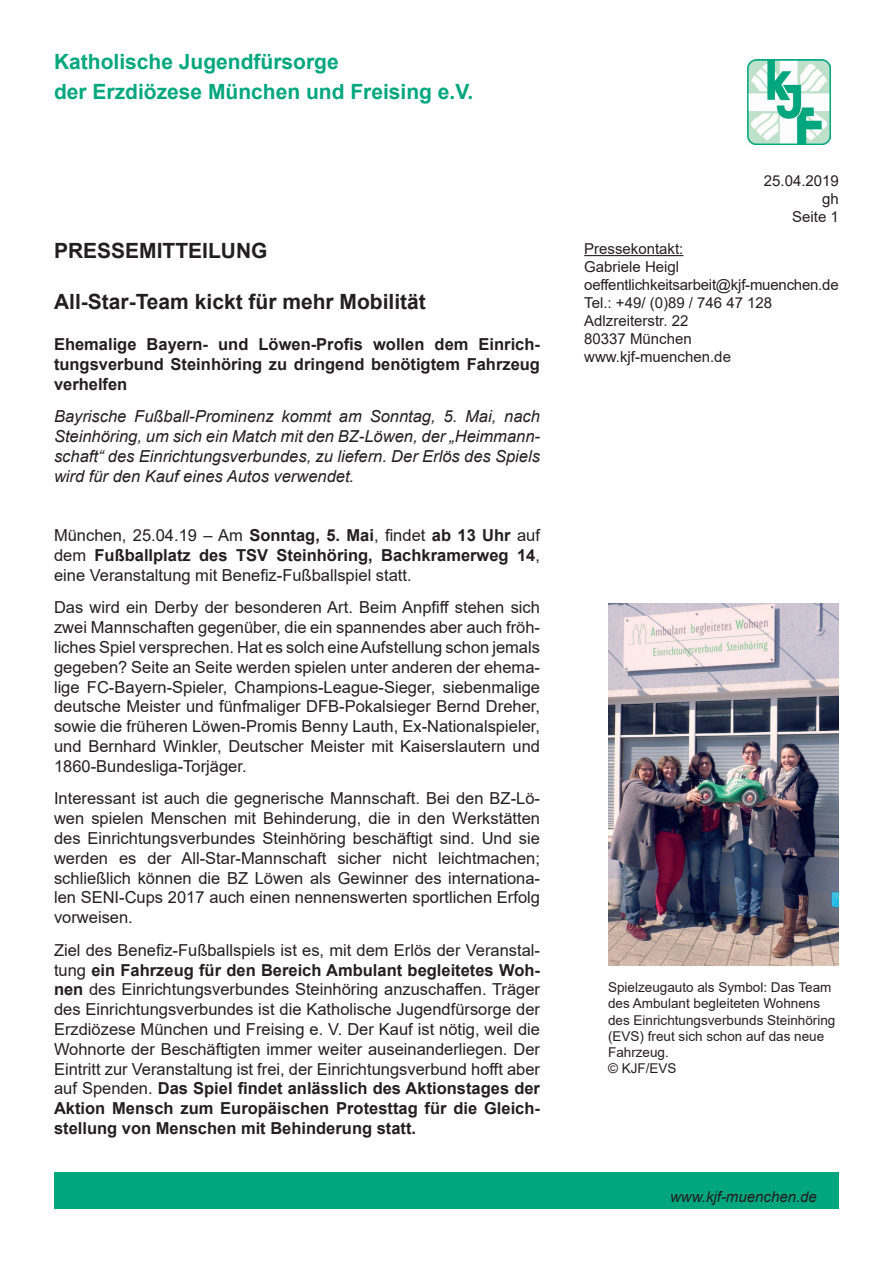
<style>
.page{position:relative;width:893px;height:1263px;background:#fff}
.page>*{position:absolute;margin:0;border:0;box-sizing:border-box;transform-origin:0 0}
.t1{font:700 21px/29.4px "Arial";color:#00a77e}
.t2{font:700 21px "Arial";color:#231f20}
.t3{font:16.5px/19.8px "Arial";color:#231f20;text-align:justify}
.t4{font:italic 16.5px/19.8px "Arial";color:#231f20;text-align:justify}
.t5{font:700 16.5px/19.8px "Arial";color:#231f20;text-align:justify}
.t6{font:15px/18px "Arial";color:#231f20}
.t7{font:italic 15px "Arial";color:#231f20}
.t8{font:13.5px/16.2px "Arial";color:#231f20}
.s1{font-weight:700}
</style>
<div class="page">
<img style="left:748px;top:60px;width:83px;height:84px">
<hr style="left:584px;top:255px;width:99px;height:1px;background:#231f20">
<div style="left:54px;top:1172px;width:785px;height:37px;background:#00a77e"></div>
<img style="left:608px;top:604px;width:231px;height:361px">
<p class="t1" style="left:54px;top:47px;width:421px">Katholische Jugendfürsorge<br>der Erzdiözese München und Freising e.V.</p>
<p class="t2" style="left:54px;top:236px;width:215px">PRESSEMITTEILUNG</p>
<p class="t2" style="left:54px;top:287px;width:373px">All-Star-Team kickt für mehr Mobilität</p>
<p class="t5" style="left:54px;top:335px;width:488px">Ehemalige Bayern- und Löwen-Profis wollen dem Einrich&shy;tungsverbund Steinhöring zu dringend benötigtem Fahrzeug verhelfen</p>
<p class="t4" style="left:54px;top:407px;width:488px">Bayrische Fußball-Prominenz kommt am Sonntag, 5. Mai, nach Steinhöring, um sich ein Match mit den BZ-Löwen, der „Heimmann&shy;schaft“ des Einrichtungsverbundes, zu liefern. Der Erlös des Spiels wird für den Kauf eines Autos verwendet.</p>
<p class="t3" style="left:54px;top:525px;width:488px">München, 25.04.19 – Am <span class="s1">Sonntag, 5. Mai</span>, findet <span class="s1">ab 13 Uhr</span> auf dem <span class="s1">Fußballplatz des TSV Steinhöring, Bachkramerweg 14</span>, eine Veranstaltung mit Benefiz-Fußballspiel statt.</p>
<p class="t3" style="left:54px;top:597px;width:488px">Das wird ein Derby der besonderen Art. Beim Anpfiff stehen sich zwei Mannschaften gegenüber, die ein spannendes aber auch fröh&shy;liches Spiel versprechen. Hat es solch eine Aufstellung schon jemals gegeben? Seite an Seite werden spielen unter anderen der ehema&shy;lige FC-Bayern-Spieler, Champions-League-Sieger, siebenmalige deutsche Meister und fünfmaliger DFB-Pokalsieger Bernd Dreher, sowie die früheren Löwen-Promis Benny Lauth, Ex-Nationalspieler, und Bernhard Winkler, Deutscher Meister mit Kaiserslautern und 1860-Bundesliga-Torjäger.</p>
<p class="t3" style="left:54px;top:788px;width:488px">Interessant ist auch die gegnerische Mannschaft. Bei den BZ-Lö&shy;wen spielen Menschen mit Behinderung, die in den Werkstätten des Einrichtungsverbundes Steinhöring beschäftigt sind. Und sie werden es der All-Star-Mannschaft sicher nicht leichtmachen; schließlich können die BZ Löwen als Gewinner des internationa&shy;len SENI-Cups 2017 auch einen nennenswerten sportlichen Erfolg vorweisen.</p>
<p class="t3" style="left:54px;top:940px;width:488px">Ziel des Benefiz-Fußballspiels ist es, mit dem Erlös der Veranstal&shy;tung <span class="s1">ein Fahrzeug für den Bereich Ambulant begleitetes Woh&shy;nen</span> des Einrichtungsverbundes Steinhöring anzuschaffen. Träger des Einrichtungsverbundes ist die Katholische Jugendfürsorge der Erzdiözese München und Freising e. V. Der Kauf ist nötig, weil die Wohnorte der Beschäftigten immer weiter auseinanderliegen. Der Eintritt zur Veranstaltung ist frei, der Einrichtungsverbund hofft aber auf Spenden. <span class="s1">Das Spiel findet anlässlich des Aktionstages der Aktion Mensch zum Europäischen Protesttag für die Gleich&shy;stellung von Menschen mit Behinderung statt.</span></p>
<p class="t6" style="left:764px;top:172px;width:77px;text-align:right">25.04.2019 gh<br>Seite 1</p>
<p class="t6" style="left:584px;top:240px;width:256px">Pressekontakt:<br>Gabriele Heigl oeffentlichkeitsarbeit@kjf-muenchen.de<br>Tel.: +49/ (0)89 / 746 47 128<br>Adlzreiterstr. 22<br>80337 München www.kjf-muenchen.de</p>
<p class="t8" style="left:608px;top:979px;width:229px">Spielzeugauto als Symbol: Das Team des Ambulant begleiteten Wohnens des Einrichtungsverbunds Steinhöring (EVS) freut sich schon auf das neue<br>Fahrzeug.<br>© KJF/EVS</p>
<p class="t7" style="left:670px;top:1186px;width:148px">www.kjf-muenchen.de</p>
</div>
